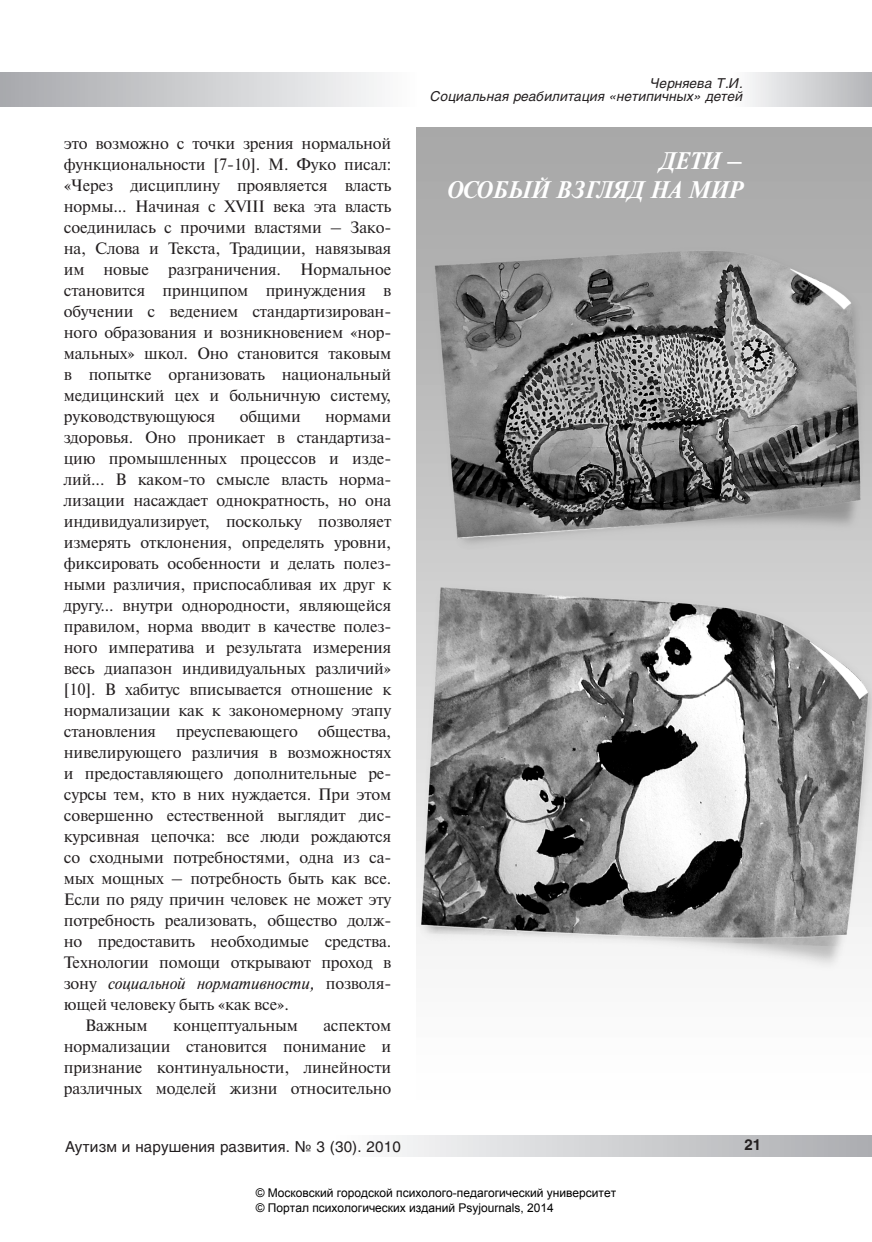
<style>
.page{position:relative;width:872px;height:1242px;background:#fff}
.page>*{position:absolute;margin:0;border:0;box-sizing:border-box;transform-origin:0 0}
.t1{font:italic 700 24px/28.8px "Newton C";color:#fff;text-align:right}
.t2{font:16.5px/21px "Newton C";letter-spacing:-.01em;color:#231f20;text-align:justify}
.t3{font:italic 16.5px "Newton C";letter-spacing:-.01em;color:#231f20}
.t4{font:15px "Helios";letter-spacing:.01em;color:#231f20}
.t5{font:700 15px "Helios";color:#231f20}
.t6{font:italic 13.5px/13.5px "Helios";letter-spacing:.01em;color:#231f20;text-align:right}
.t7{font:12px/14.4px "Arial";color:#000}
.s1{font-style:normal}
</style>
<div class="page">
<div style="left:0;top:72px;width:417px;height:34px;background:linear-gradient(to right,#a7a8ac,#fcfcfd)"></div>
<div style="left:731px;top:72px;width:141px;height:34px;background:linear-gradient(to right,#fdfdfe,#b3b4b7)"></div>
<div style="left:332px;top:1135px;width:540px;height:22px;background:linear-gradient(to right,#fdfdfe,#abacb0)"></div>
<img style="left:417px;top:128px;width:455px;height:841px">
<p class="t2" style="left:64px;top:132px;width:329px">это возможно с точки зрения нормальной функциональности [7-10]. М. Фуко писал: «Через дисциплину проявляется власть нормы... Начиная с XVIII века эта власть соединилась с прочими властями – Зако&shy;на, Слова и Текста, Традиции, навязывая им новые разграничения. Нормальное становится принципом принуждения в обучении с ведением стандартизирован&shy;ного образования и возникновением «нор&shy;мальных» школ. Оно становится таковым в попытке организовать национальный медицинский цех и больничную систему, руководствующуюся</p>
<p class="t2" style="left:240px;top:406px;width:62px">общими</p>
<p class="t2" style="left:325px;top:406px;width:68px">нормами</p>
<p class="t2" style="left:64px;top:427px;width:329px">здоровья. Оно проникает в стандартиза-</p>
<p class="t2" style="left:64px;top:448px;width:329px">цию промышленных процессов и изде-</p>
<p class="t2" style="left:64px;top:469px;width:329px">лий... В каком-то смысле власть норма-</p>
<p class="t2" style="left:64px;top:490px;width:329px">лизации насаждает однократность, но она</p>
<p class="t2" style="left:64px;top:511px;width:329px">индивидуализирует, поскольку позволяет</p>
<p class="t2" style="left:64px;top:532px;width:329px">измерять отклонения, определять уровни,</p>
<p class="t2" style="left:64px;top:553px;width:329px">фиксировать особенности и делать полез-</p>
<p class="t2" style="left:64px;top:574px;width:329px">ными различия, приспосабливая их друг к</p>
<p class="t2" style="left:64px;top:595px;width:329px">другу... внутри однородности, являющейся</p>
<p class="t2" style="left:64px;top:616px;width:329px">правилом, норма вводит в качестве полез-</p>
<p class="t2" style="left:64px;top:637px;width:329px">ного императива и результата измерения</p>
<p class="t2" style="left:64px;top:658px;width:329px">весь диапазон индивидуальных различий»</p>
<p class="t2" style="left:64px;top:679px;width:329px">[10]. В хабитус вписывается отношение к</p>
<p class="t2" style="left:64px;top:700px;width:329px">нормализации как к закономерному этапу</p>
<p class="t2" style="left:64px;top:721px;width:329px">становления преуспевающего общества,</p>
<p class="t2" style="left:64px;top:742px;width:329px">нивелирующего различия в возможностях</p>
<p class="t2" style="left:64px;top:763px;width:329px">и предоставляющего дополнительные ре-</p>
<p class="t2" style="left:64px;top:784px;width:329px">сурсы тем, кто в них нуждается. При этом</p>
<p class="t2" style="left:64px;top:805px;width:329px">совершенно естественной выглядит дис-</p>
<p class="t2" style="left:64px;top:826px;width:329px">курсивная цепочка: все люди рождаются</p>
<p class="t2" style="left:64px;top:847px;width:329px">со сходными потребностями, одна из са-</p>
<p class="t2" style="left:64px;top:868px;width:329px">мых мощных – потребность быть как все.</p>
<p class="t2" style="left:64px;top:889px;width:329px">Если по ряду причин человек не может эту</p>
<p class="t2" style="left:64px;top:910px;width:329px">потребность реализовать, общество долж-</p>
<p class="t2" style="left:64px;top:931px;width:329px">но предоставить необходимые средства.</p>
<p class="t2" style="left:64px;top:952px;width:329px">Технологии помощи открывают проход в</p>
<p class="t3" style="left:64px;top:974px;width:329px"><span class="s1">зону</span> социальной нормативности, <span class="s1">позволя-</span></p>
<p class="t2" style="left:64px;top:994px;width:227px">ющей человеку быть «как все».</p>
<p class="t2" style="left:85px;top:1015px;width:64px">Важным</p>
<p class="t2" style="left:173px;top:1015px;width:126px">концептуальным</p>
<p class="t2" style="left:64px;top:1015px;width:329px;text-indent:260px">аспектом нормализации становится понимание и признание континуальности, линейности различных моделей жизни относительно</p>
<p class="t6" style="left:430px;top:76px;width:314px">Черняева Т.И.<br>Социальная реабилитация «нетипичных» детей</p>
<h1 class="t1" style="left:448px;top:147px;width:296px">ДЕТИ –<br>ОСОБЫЙ ВЗГЛЯД НА МИР</h1>
<p class="t4" style="left:65px;top:1137px;width:337px">Аутизм и нарушения развития. № 3 (30). 2010</p>
<p class="t5" style="left:744px;top:1136px;width:18px">21</p>
<p class="t7" style="left:256px;top:1186px;width:362px">© Московский городской психолого-педагогический университет © Портал психологических изданий Psyjournals, 2014</p>
</div>
